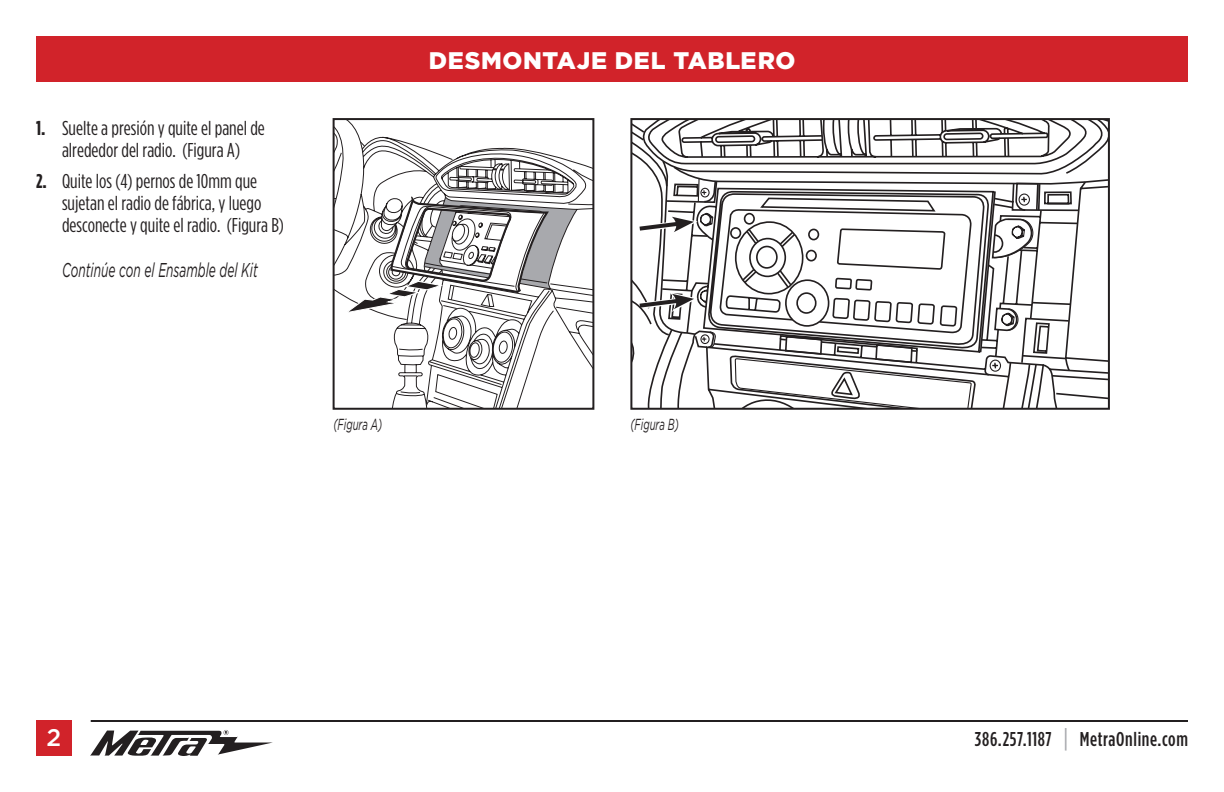
<style>
.page{position:relative;width:1224px;height:792px;background:#fff}
.page>*{position:absolute;margin:0;border:0;box-sizing:border-box;transform-origin:0 0}
.t1{font:900 24px "Gotham";letter-spacing:.03em;color:#fff}
.t2{font:500 24px "Gotham";color:#fff}
.t3{font:20px/22px "Gotham Condensed";color:#231f20;text-align:center}
.t4{font:500 20px "Gotham Condensed";letter-spacing:.03em;color:#231f20}
.t5{font:italic 20px "Gotham";color:#231f20;scale:.6 1}
.t6{font:italic 16px "Gotham";color:#231f20;scale:.6 1}
.s1{font-weight:700}
.s2{font-size:26px;color:#a8a9ad}
</style>
<div class="page">
<div style="left:36px;top:36px;width:1152px;height:45px;background:#d1232a"></div>
<svg style="left:90px;top:730px;width:183px;height:26px"></svg>
<hr style="left:91px;top:720px;width:1097px;height:2px;background:#231f20">
<div style="left:36px;top:720px;width:36px;height:36px;background:#d1232a"></div>
<svg style="left:633px;top:121px;width:474px;height:279px"></svg>
<svg style="left:633px;top:159px;width:448px;height:248px"></svg>
<svg style="left:660px;top:180px;width:419px;height:180px"></svg>
<svg style="left:697px;top:178px;width:329px;height:130px"></svg>
<div style="left:630px;top:118px;width:480px;height:292px;border:2px solid #231f20"></div>
<svg style="left:336px;top:121px;width:255px;height:286px"></svg>
<svg style="left:342px;top:188px;width:235px;height:127px"></svg>
<div style="left:333px;top:118px;width:261px;height:292px;border:2px solid #231f20"></div>
<svg style="left:635px;top:289px;width:383px;height:120px"></svg>
<svg style="left:635px;top:215px;width:63px;height:20px"></svg>
<p class="t3" style="left:36px;top:117px;width:230px"><span class="s1">1.</span> Suelte a presión y quite el panel de alrededor del radio. (Figura A)</p>
<p class="t3" style="left:62px;top:170px;width:223px;text-align:left;text-indent:-26px"><span class="s1">2.</span> Quite los (4) pernos de 10mm que sujetan el radio de fábrica, y luego desconecte y quite el radio. (Figura B)</p>
<p class="t5" style="left:62px;top:259px;width:328px">Continúe con el Ensamble del Kit</p>
<p class="t1" style="left:429px;top:46px;width:368px">DESMONTAJE DEL TABLERO</p>
<p class="t6" style="left:333px;top:416px;width:83px">(Figura A)</p>
<p class="t6" style="left:630px;top:416px;width:82px">(Figura B)</p>
<p class="t2" style="left:47px;top:724px;width:16px">2</p>
<p class="t4" style="left:975px;top:728px;width:215px">386.257.1187 <span class="s2">|</span> MetraOnline.com</p>
</div>
